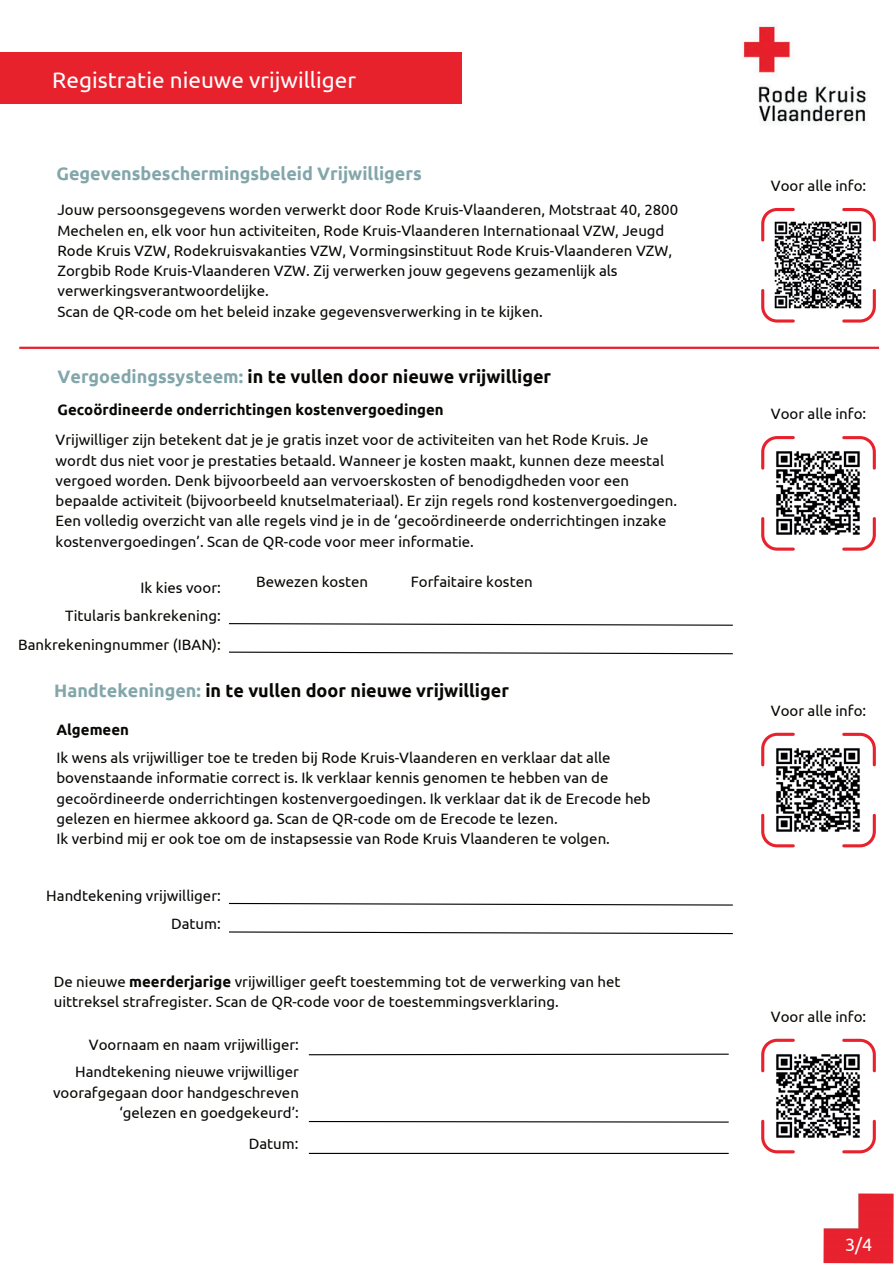
<style>
.page{position:relative;width:894px;height:1264px;background:#fff}
.page>*{position:absolute;margin:0;border:0;box-sizing:border-box;transform-origin:0 0}
.t1{font:22.5px "Ubuntu";color:#fff}
.t2{font:700 18px "Ubuntu";color:#080704}
.t3{font:700 18px "Ubuntu";color:#82a6aa}
.t4{font:18px "Ubuntu";color:#fff}
.t5{font:15px/20.2px "Ubuntu";color:#080704}
.t6{font:700 15px "Ubuntu";color:#080704}
.s1{color:#82a6aa}
.s2{font-weight:700}
</style>
<div class="page">
<div style="left:0;top:53px;width:461px;height:51px;background:#e8222d"></div>
<svg style="left:229px;top:623px;width:504px;height:3px"></svg>
<svg style="left:229px;top:902px;width:504px;height:4px"></svg>
<svg style="left:308px;top:1053px;width:421px;height:2px"></svg>
<svg style="left:229px;top:651px;width:504px;height:4px"></svg>
<svg style="left:229px;top:931px;width:504px;height:3px"></svg>
<svg style="left:308px;top:1121px;width:421px;height:2px"></svg>
<hr style="left:309px;top:1152px;width:419px;height:1px;background:#000">
<img style="left:741px;top:24px;width:127px;height:101px">
<svg style="left:842px;top:436px;width:33px;height:34px"></svg>
<svg style="left:761px;top:436px;width:34px;height:34px"></svg>
<svg style="left:842px;top:517px;width:33px;height:33px"></svg>
<svg style="left:761px;top:517px;width:34px;height:33px"></svg>
<svg style="left:842px;top:732px;width:33px;height:34px"></svg>
<svg style="left:761px;top:732px;width:34px;height:34px"></svg>
<svg style="left:842px;top:813px;width:33px;height:34px"></svg>
<svg style="left:761px;top:813px;width:34px;height:34px"></svg>
<svg style="left:842px;top:1038px;width:33px;height:34px"></svg>
<svg style="left:761px;top:1038px;width:34px;height:34px"></svg>
<svg style="left:842px;top:1119px;width:33px;height:34px"></svg>
<svg style="left:761px;top:1119px;width:34px;height:34px"></svg>
<img style="left:769px;top:444px;width:97px;height:97px">
<img style="left:769px;top:741px;width:97px;height:97px">
<img style="left:769px;top:1047px;width:97px;height:97px">
<img style="left:823px;top:1193px;width:70px;height:70px">
<svg style="left:842px;top:208px;width:33px;height:34px"></svg>
<svg style="left:761px;top:208px;width:34px;height:34px"></svg>
<svg style="left:842px;top:289px;width:33px;height:33px"></svg>
<svg style="left:761px;top:289px;width:34px;height:33px"></svg>
<img style="left:769px;top:216px;width:97px;height:97px">
<hr style="left:19px;top:347px;width:859px;height:2px;background:#e8222d">
<h1 class="t1" style="left:52px;top:66px;width:305px">Registratie nieuwe vrijwilliger</h1>
<p class="t3" style="left:56px;top:162px;width:367px">Gegevensbeschermingsbeleid Vrijwilligers</p>
<p class="t5" style="left:57px;top:199px;width:622px">Jouw persoonsgegevens worden verwerkt door Rode Kruis-Vlaanderen, Motstraat 40, 2800<br>Mechelen en, elk voor hun activiteiten, Rode Kruis-Vlaanderen Internationaal VZW, Jeugd Rode Kruis VZW, Rodekruisvakanties VZW, Vormingsinstituut Rode Kruis-Vlaanderen VZW, Zorgbib Rode Kruis-Vlaanderen VZW. Zij verwerken jouw gegevens gezamenlijk als verwerkingsverantwoordelijke.<br>Scan de QR-code om het beleid inzake gegevensverwerking in te kijken.</p>
<p class="t2" style="left:57px;top:365px;width:495px"><span class="s1">Vergoedingssysteem:</span> in te vullen door nieuwe vrijwill iger</p>
<p class="t6" style="left:57px;top:400px;width:387px">Gecoördineerde onderrichtingen kostenvergoedingen</p>
<p class="t5" style="left:56px;top:429px;width:623px">Vrijwilliger zijn betekent dat je je gratis inzet voor de activiteiten van het Rode Kruis. Je wordt dus niet voor je prestaties betaald. Wanneer je kosten maakt, kunnen deze meestal vergoed worden. Denk bijvoorbeeld aan vervoerskosten of benodigdheden voor een bepaalde activiteit (bijvoorbeeld knutselmateriaal). Er zijn regels rond kostenvergoedingen.<br>Een volledig overzicht van alle regels vind je in de ‘gecoördineerde onderrichtingen inzake kostenvergoedingen’. Scan de QR-code voor meer informatie.</p>
<p class="t5" style="left:140px;top:577px;width:82px">Ik kies voor:</p>
<p class="t5" style="left:65px;top:605px;width:157px">Titularis bankrekening:</p>
<p class="t5" style="left:18px;top:633px;width:204px">Bankrekeningnummer (IBAN):</p>
<p class="t5" style="left:256px;top:571px;width:113px">Bewezen kosten</p>
<p class="t5" style="left:411px;top:571px;width:123px">Forfaitaire kosten</p>
<p class="t2" style="left:54px;top:680px;width:456px"><span class="s1">Handtekeningen:</span> in te vullen door nieuwe vrijwill iger</p>
<p class="t6" style="left:56px;top:720px;width:74px">Algemeen</p>
<p class="t5" style="left:56px;top:747px;width:595px">Ik wens als vrijwilliger toe te treden bij Rode Kruis-Vlaanderen en verklaar dat alle bovenstaande informatie correct is. Ik verklaar kennis genomen te hebben van de gecoördineerde onderrichtingen kostenvergoedingen. Ik verklaar dat ik de Erecode heb gelezen en hiermee akkoord ga. Scan de QR-code om de Erecode te lezen.<br>Ik verbind mij er ook toe om de instapsessie van Rode Kruis Vlaanderen te volgen.</p>
<p class="t5" style="left:46px;top:885px;width:176px">Handtekening vrijwilliger:</p>
<p class="t5" style="left:171px;top:913px;width:51px">Datum:</p>
<p class="t5" style="left:54px;top:970px;width:568px">De nieuwe <span class="s2">meerderjarige</span> vrijwilliger geeft toestemming tot de verwerking van het uittreksel strafregister. Scan de QR-code voor de toestemmingsverklaring.</p>
<p class="t5" style="left:89px;top:1034px;width:211px">Voornaam en naam vrijwilliger:</p>
<p class="t5" style="left:53px;top:1061px;width:247px;text-align:right">Handtekening nieuwe vrijwilliger voorafgegaan door handgeschreven ‘gelezen en goedgekeurd’:</p>
<p class="t5" style="left:249px;top:1133px;width:51px">Datum:</p>
<p class="t5" style="left:770px;top:175px;width:97px">Voor alle info:</p>
<p class="t5" style="left:770px;top:403px;width:97px">Voor alle info:</p>
<p class="t5" style="left:770px;top:699px;width:97px">Voor alle info:</p>
<p class="t5" style="left:770px;top:1005px;width:97px">Voor alle info:</p>
<p class="t4" style="left:844px;top:1233px;width:29px">3/4</p>
</div>
